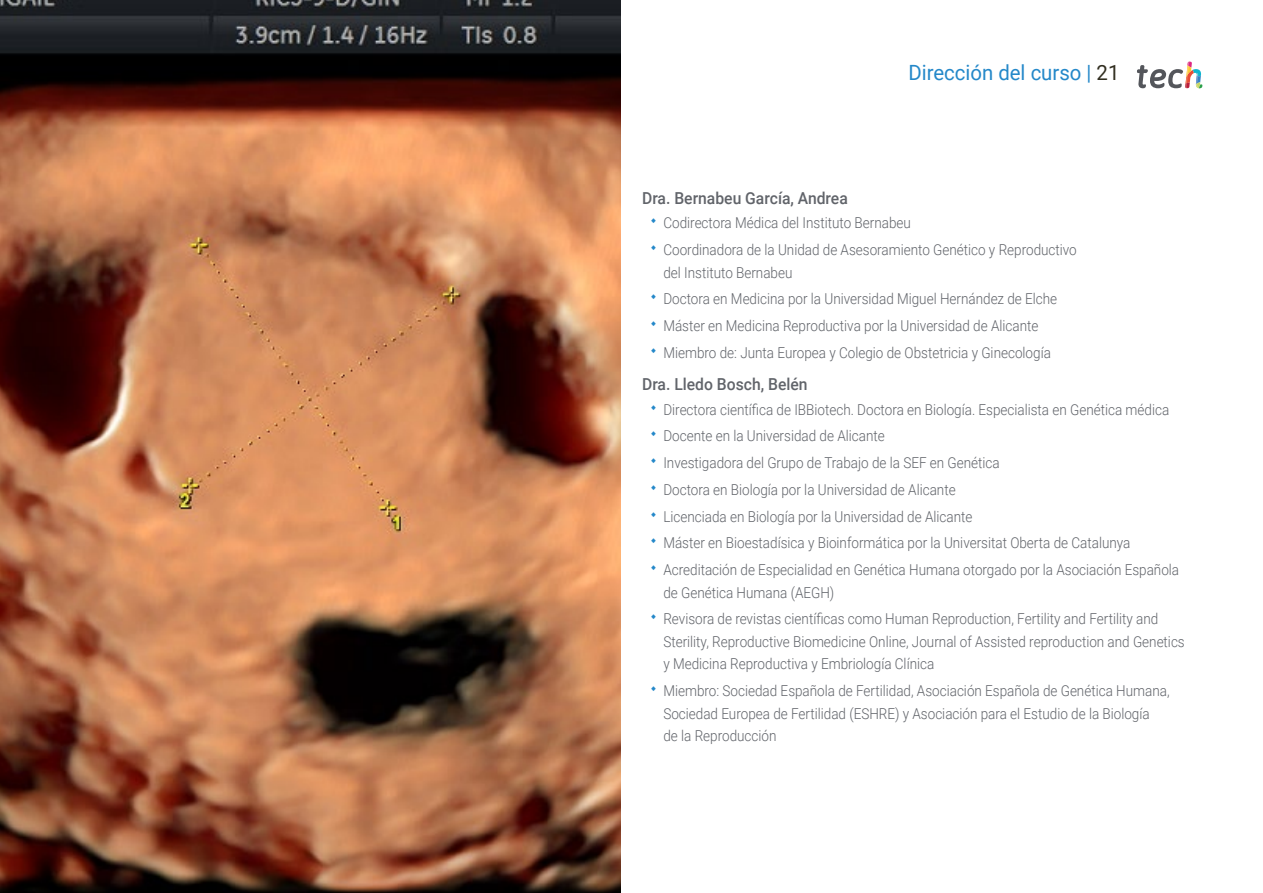
<style>
.page{position:relative;width:1263px;height:893px;background:#fff}
.page>*{position:absolute;margin:0;border:0;box-sizing:border-box;transform-origin:0 0}
.t1{font:21px "Roboto";color:#2488c9}
.t2{font:500 16.5px "Roboto";color:#61646a;scale:.95 1}
.t3{font:300 15px/26.7px "Roboto";color:#61646a;scale:.9 1}
.s1{color:#312e20}
</style>
<div class="page">
<svg style="left:1137px;top:62px;width:65px;height:27px"></svg>
<img style="left:0;top:0;width:621px;height:893px">
<h1 class="t1" style="left:908px;top:57px;width:213px">Dirección del curso | <span class="s1">21</span></h1>
<p class="t2" style="left:642px;top:186px;width:218px">Dra. Bernabeu García, Andrea</p>
<p class="t3" style="left:663px;top:209px;width:461px">Codirectora Médica del Instituto Bernabeu<br>Coordinadora de la Unidad de Asesoramiento Genético y Reproductivo</p>
<p class="t3" style="left:663px;top:258px;width:439px">del Instituto Bernabeu<br>Doctora en Medicina por la Universidad Miguel Hernández de Elche Máster en Medicina Reproductiva por la Universidad de Alicante Miembro de: Junta Europea y Colegio de Obstetricia y Ginecología</p>
<p class="t2" style="left:642px;top:372px;width:176px">Dra. Lledo Bosch, Belén</p>
<p class="t3" style="left:663px;top:395px;width:575px">Directora científica de IBBiotech. Doctora en Biología. Especialista en Genética médica Docente en la Universidad de Alicante<br>Investigadora del Grupo de Trabajo de la SEF en Genética<br>Doctora en Biología por la Universidad de Alicante<br>Licenciada en Biología por la Universidad de Alicante<br>Máster en Bioestadísica y Bioinformática por la Universitat Oberta de Catalunya Acreditación de Especialidad en Genética Humana otorgado por la Asociación Española</p>
<p class="t3" style="left:663px;top:578px;width:551px">de Genética Humana (AEGH)<br>Revisora de revistas científicas como Human Reproduction, Fertility and Fertility and</p>
<p class="t3" style="left:663px;top:630px;width:581px;line-height:22.5px">Sterility, Reproductive Biomedicine Online, Journal of Assisted reproduction and Genetics y Medicina Reproductiva y Embriología Clínica</p>
<p class="t3" style="left:663px;top:679px;width:564px;line-height:22.5px">Miembro: Sociedad Española de Fertilidad, Asociación Española de Genética Humana,<br>Sociedad Europea de Fertilidad (ESHRE) y Asociación para el Estudio de la Biología<br>de la Reproducción</p>
</div>
